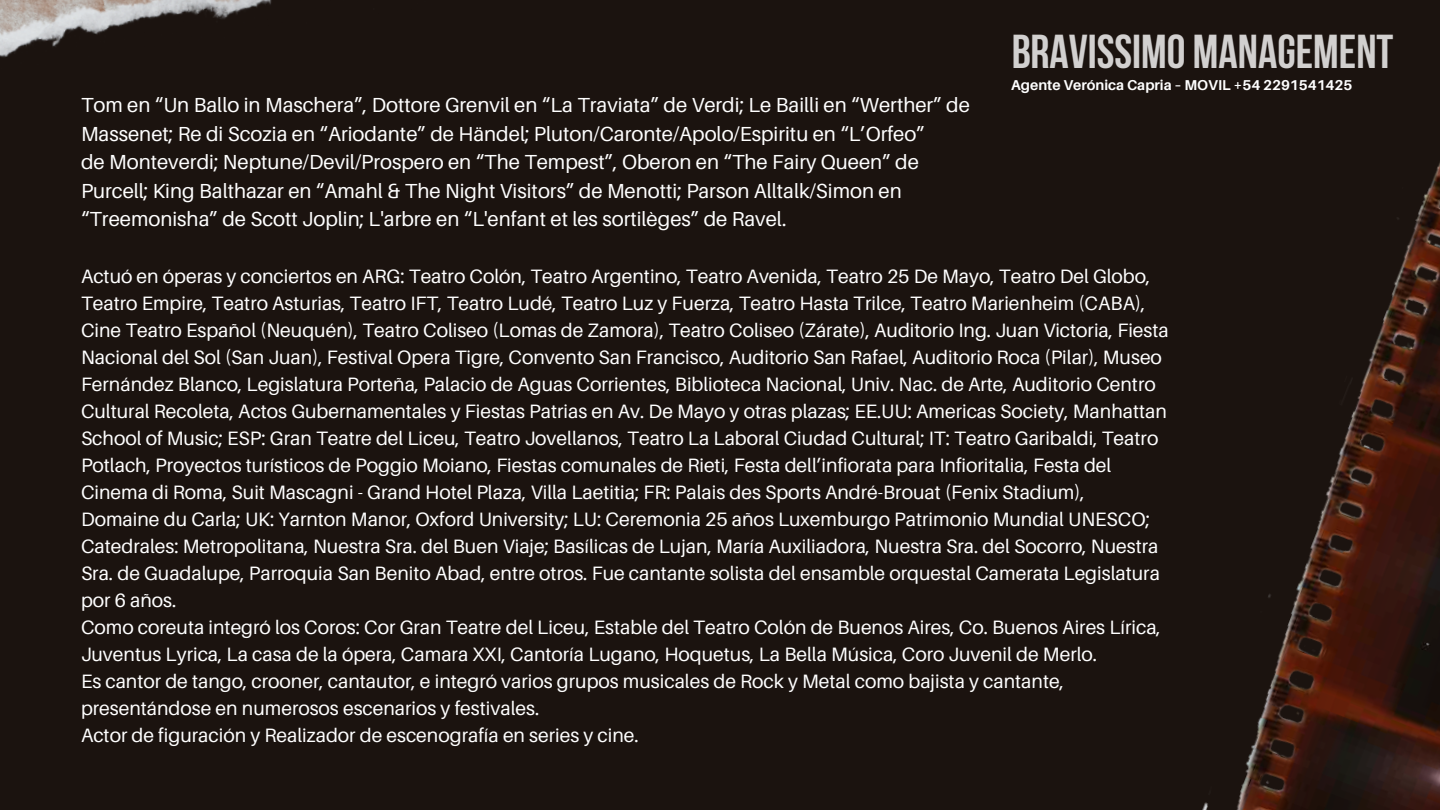
<style>
.page{position:relative;width:1440px;height:810px;background:#1b130f}
.page>*{position:absolute;margin:0;border:0;box-sizing:border-box;transform-origin:0 0}
.t1{font:700 47.4px "Bebas Neue";color:#fff}
.t2{font:20.4px/28.5px "Aileron";color:#fff}
.t3{font:19.4px/27px "Aileron";color:#fff}
.t4{font:700 14.3px "Aileron";color:#fff}
</style>
<div class="page">
<img style="left:1202px;top:162px;width:238px;height:648px">
<img style="left:0;top:0;width:272px;height:57px">
<h1 class="t1" style="left:1011px;top:33px;width:384px">BRAVISSIMO MANAGEMENT</h1>
<p class="t4" style="left:1011px;top:76px;width:343px">Agente Verónica Capria – MOVIL +54 2291541425</p>
<p class="t2" style="left:81px;top:90px;width:890px">Tom en “Un Ballo in Maschera”, Dottore Grenvil en “La Traviata” de Verdi; Le Bailli en “Werther” de Massenet; Re di Scozia en “Ariodante” de Händel; Pluton/Caronte/Apolo/Espiritu en “L’Orfeo”<br>de Monteverdi; Neptune/Devil/Prospero en “The Tempest”, Oberon en “The Fairy Queen” de Purcell; King Balthazar en “Amahl &amp; The Night Visitors” de Menotti; Parson Alltalk/Simon en “Treemonisha” de Scott Joplin; L'arbre en “L'enfant et les sortilèges” de Ravel.</p>
<p class="t3" style="left:81px;top:262px;width:1089px">Actuó en óperas y conciertos en ARG: Teatro Colón, Teatro Argentino, Teatro Avenida, Teatro 25 De Mayo, Teatro Del Globo, Teatro Empire, Teatro Asturias, Teatro IFT, Teatro Ludé, Teatro Luz y Fuerza, Teatro Hasta Trilce, Teatro Marienheim (CABA), Cine Teatro Español (Neuquén), Teatro Coliseo (Lomas de Zamora), Teatro Coliseo (Zárate), Auditorio Ing. Juan Victoria, Fiesta Nacional del Sol (San Juan), Festival Opera Tigre, Convento San Francisco, Auditorio San Rafael, Auditorio Roca (Pilar), Museo Fernández Blanco, Legislatura Porteña, Palacio de Aguas Corrientes, Biblioteca Nacional, Univ. Nac. de Arte, Auditorio Centro Cultural Recoleta, Actos Gubernamentales y Fiestas Patrias en Av. De Mayo y otras plazas; EE.UU: Americas Society, Manhattan School of Music; ESP: Gran Teatre del Liceu, Teatro Jovellanos, Teatro La Laboral Ciudad Cultural; IT: Teatro Garibaldi, Teatro Potlach, Proyectos turísticos de Poggio Moiano, Fiestas comunales de Rieti, Festa dell’infiorata para Infioritalia, Festa del Cinema di Roma, Suit Mascagni - Grand Hotel Plaza, Villa Laetitia; FR: Palais des Sports André-Brouat (Fenix Stadium),<br>Domaine du Carla; UK: Yarnton Manor, Oxford University; LU: Ceremonia 25 años Luxemburgo Patrimonio Mundial UNESCO; Catedrales: Metropolitana, Nuestra Sra. del Buen Viaje; Basílicas de Lujan, María Auxiliadora, Nuestra Sra. del Socorro, Nuestra Sra. de Guadalupe, Parroquia San Benito Abad, entre otros. Fue cantante solista del ensamble orquestal Camerata Legislatura por 6 años.<br>Como coreuta integró los Coros: Cor Gran Teatre del Liceu, Estable del Teatro Colón de Buenos Aires, Co. Buenos Aires Lírica, Juventus Lyrica, La casa de la ópera, Camara XXI, Cantoría Lugano, Hoquetus, La Bella Música, Coro Juvenil de Merlo.<br>Es cantor de tango, crooner, cantautor, e integró varios grupos musicales de Rock y Metal como bajista y cantante, presentándose en numerosos escenarios y festivales.<br>Actor de figuración y Realizador de escenografía en series y cine.</p>
</div>
